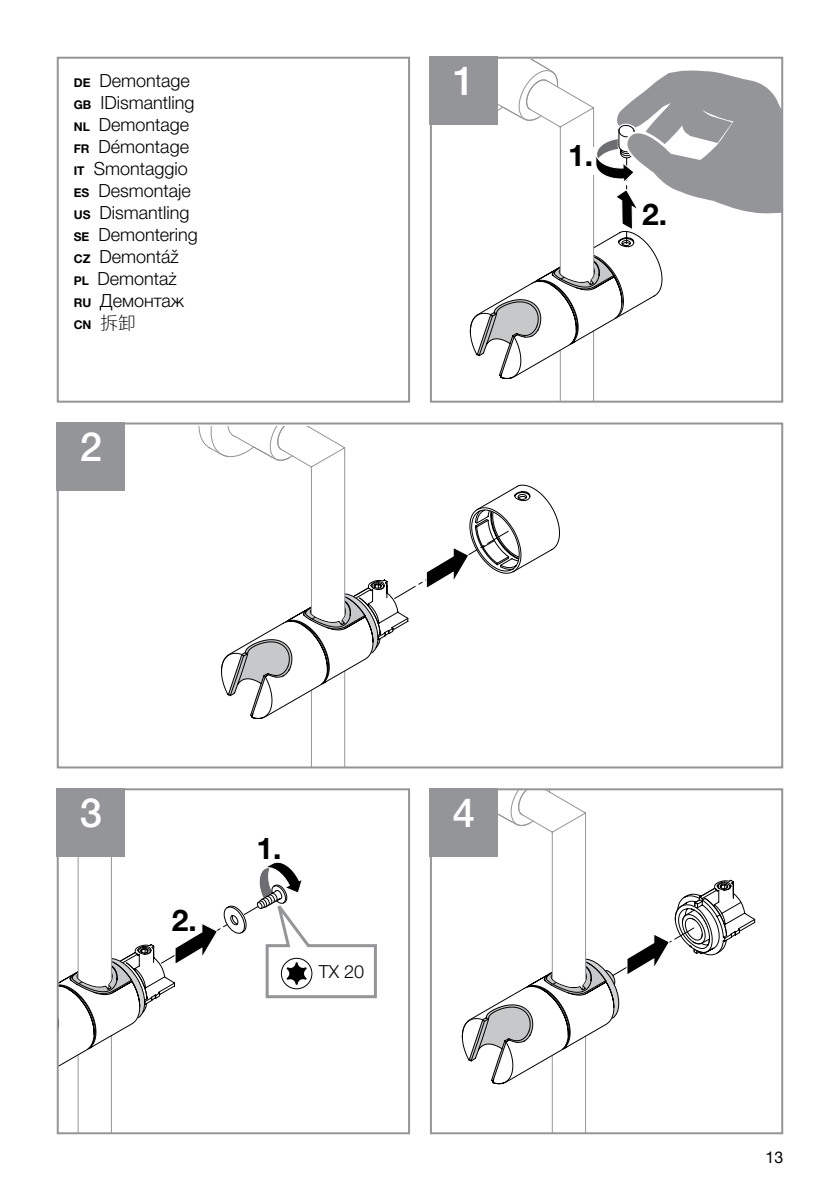
<style>
.page{position:relative;width:840px;height:1191px;background:#fff}
.page>*{position:absolute;margin:0;border:0;box-sizing:border-box;transform-origin:0 0}
.t1{font:500 40px "Helvetica Neue LTW1 G";color:#fff}
.t2{font:700 30px "Helvetica Neue LTW1 G";color:#000}
.t3{font:300 18px/22px "Helvetica Neue LTW1 G";color:#000}
.t4{font:300 18px "Helvetica Neue LT Com";color:#000}
.t5{font:16px "Helvetica Neue LTW1 G";color:#000}
.t6{font:700 12px "Helvetica Neue LTW1 G";color:#000}
.s1{font-weight:700;font-size:12px}
.s2{font-family:"M Ying Hei PRC W3";font-weight:400;font-size:18px}
</style>
<div class="page">
<hr style="left:592px;top:331px;width:1px;height:71px;background:#939598">
<hr style="left:559px;top:351px;width:1px;height:51px;background:#939598">
<svg style="left:469px;top:60px;width:310px;height:319px"></svg>
<hr style="left:591px;top:148px;width:3px;height:27px;background:#fff">
<div style="left:429px;top:57px;width:353px;height:346px;border:2px solid #939598"></div>
<div style="left:57px;top:57px;width:353px;height:346px;border:2px solid #939598"></div>
<hr style="left:344px;top:671px;width:1px;height:96px;background:#939598">
<hr style="left:311px;top:691px;width:1px;height:76px;background:#939598">
<svg style="left:198px;top:426px;width:362px;height:293px"></svg>
<div style="left:57px;top:422px;width:725px;height:346px;border:2px solid #939598"></div>
<hr style="left:111px;top:1035px;width:1px;height:98px;background:#939598">
<hr style="left:78px;top:1055px;width:1px;height:78px;background:#939598">
<svg style="left:60px;top:856px;width:317px;height:228px"></svg>
<div style="left:57px;top:788px;width:353px;height:346px;border:2px solid #939598"></div>
<hr style="left:584px;top:1036px;width:1px;height:97px;background:#939598">
<hr style="left:551px;top:1056px;width:1px;height:77px;background:#939598">
<svg style="left:436px;top:791px;width:319px;height:293px"></svg>
<div style="left:429px;top:788px;width:353px;height:346px;border:2px solid #939598"></div>
<div style="left:429px;top:57px;width:68px;height:68px;background:#939598"></div>
<div style="left:57px;top:422px;width:68px;height:68px;background:#939598"></div>
<div style="left:57px;top:788px;width:68px;height:68px;background:#939598"></div>
<div style="left:429px;top:788px;width:68px;height:68px;background:#939598"></div>
<p class="t3" style="left:74px;top:69px;width:125px"><span class="s1">DE</span> Demontage<br><span class="s1">GB</span> IDismantling<br><span class="s1">NL</span> Demontage<br><span class="s1">FR</span> Démontage<br><span class="s1">IT</span> Smontaggio<br><span class="s1">ES</span> Desmontaje<br><span class="s1">US</span> Dismantling<br><span class="s1">SE</span> Demontering<br><span class="s1">CZ</span> Demontáž<br><span class="s1">PL</span> Demontaż<br><span class="s1">RU</span> Демонтаж</p>
<p class="t6" style="left:74px;top:317px;width:64px">CN <span class="s2">拆卸</span></p>
<h1 class="t1" style="left:80px;top:422px;width:24px">2</h1>
<h1 class="t1" style="left:452px;top:57px;width:24px">1</h1>
<h2 class="t2" style="left:567px;top:137px;width:27px">1.</h2>
<h2 class="t2" style="left:641px;top:196px;width:27px">2.</h2>
<h1 class="t1" style="left:80px;top:788px;width:24px">3</h1>
<h1 class="t1" style="left:452px;top:788px;width:24px">4</h1>
<h2 class="t2" style="left:172px;top:902px;width:27px">2.</h2>
<h2 class="t2" style="left:256px;top:830px;width:27px">1.</h2>
<p class="t4" style="left:319px;top:961px;width:47px">TX 20</p>
<p class="t5" style="left:765px;top:1147px;width:19px">13</p>
</div>
